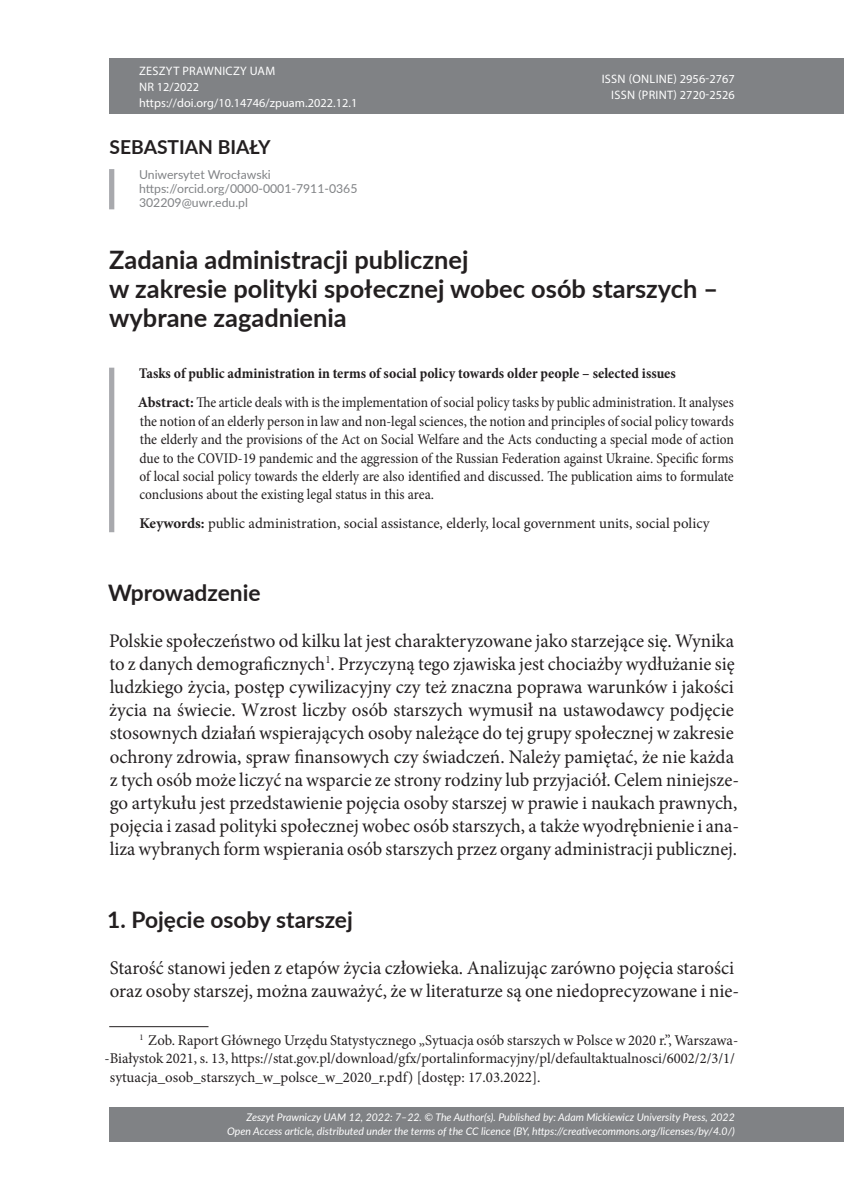
<style>
.page{position:relative;width:844px;height:1191px;background:#fff}
.page>*{position:absolute;margin:0;border:0;box-sizing:border-box;transform-origin:0 0}
.t1{font:700 25.38px/28.9px "Lato";color:#231f20}
.t2{font:700 22.75px "Lato";color:#231f20}
.t3{font:19.25px/23.3px "Minion Pro";color:#231f20}
.t4{font:700 19.25px "Lato";color:#231f20}
.t5{font:condensed 14.88px/18.4px "Minion Pro";color:#231f20}
.t6{font:14.88px "Minion Pro";color:#231f20}
.t7{font:12.25px/14px "Lato";color:#808285}
.t8{font:12.25px/15.8px "Myriad Pro";letter-spacing:.005em;color:#fff}
.t9{font:12.25px/15.8px "Myriad Pro";letter-spacing:.025em;color:#fff;text-align:right}
.t10{font:italic 10.5px/14px "Lato";color:#fff;text-align:right}
.s1{font-weight:700}
.s2{font-weight:700;font-stretch:normal}
</style>
<div class="page">
<div style="left:109px;top:59px;width:734px;height:55px;background:#808285"></div>
<div style="left:109px;top:1106px;width:734px;height:35px;background:#808285"></div>
<div style="left:109px;top:169px;width:5px;height:40px;background:#a8a9ad"></div>
<div style="left:109px;top:368px;width:5px;height:164px;background:#a8a9ad"></div>
<hr style="left:109px;top:1026px;width:99px;height:1px;background:#231f20">
<p class="t8" style="left:139px;top:63px;width:220px">ZESZYT PRAWNICZY UAM<br>NR 12/2022 https://doi.org/10.14746/zpuam.2022.12.1</p>
<p class="t9" style="left:601px;top:71px;width:134px">ISSN (ONLINE) 2956-2767<br>ISSN (PRINT) 2720-2526</p>
<p class="t4" style="left:110px;top:133px;width:162px">SEBASTIAN BIAŁY</p>
<p class="t7" style="left:139px;top:167px;width:220px">Uniwersytet Wrocławski https://orcid.org/0000-0001-7911-0365<br>302209@uwr.edu.pl</p>
<h1 class="t1" style="left:109px;top:244px;width:610px">Zadania administracji publicznej<br>w zakresie polityki społecznej wobec osób starszych – wybrane zagadnienia</h1>
<p class="t5" style="left:138px;top:360px;width:597px;line-height:28.9px"><span class="s1">Tasks of public administration in terms of social policy towards older people – selected issues<br></span><span class="s2">Abstract:</span> The article deals with is the implementation of social policy tasks by public administration. It analyses</p>
<p class="t5" style="left:139px;top:412px;width:595px;text-align:justify">the notion of an elderly person in law and non-legal sciences, the notion and principles of social policy towards the elderly and the provisions of the Act on Social Welfare and the Acts conducting a special mode of action due to the COVID-19 pandemic and the aggression of the Russian Federation against Ukraine. Specific forms of local social policy towards the elderly are also identified and discussed. The publication aims to formulate conclusions about the existing legal status in this area.</p>
<p class="t6" style="left:139px;top:513px;width:571px"><span class="s1">Keywords:</span> public administration, social assistance, elderly, local government units, social policy</p>
<p class="t2" style="left:108px;top:576px;width:154px">Wprowadzenie</p>
<p class="t3" style="left:109px;top:629px;width:631px">Polskie społeczeństwo od kilku lat jest charakteryzowane jako starzejące się. Wynika to z danych demograficznych<sup>1</sup>. Przyczyną tego zjawiska jest chociażby wydłużanie się ludzkiego życia, postęp cywilizacyjny czy też znaczna poprawa warunków i jakości życia na świecie. Wzrost liczby osób starszych wymusił na ustawodawcy podjęcie stosownych działań wspierających osoby należące do tej grupy społecznej w zakresie ochrony zdrowia, spraw finansowych czy świadczeń. Należy pamiętać, że nie każda z tych osób może liczyć na wsparcie ze strony rodziny lub przyjaciół. Celem niniejsze&shy;go artykułu jest przedstawienie pojęcia osoby starszej w prawie i naukach prawnych, pojęcia i zasad polityki społecznej wobec osób starszych, a także wyodrębnienie i ana&shy;liza wybranych form wspierania osób starszych przez organy administracji publicznej.</p>
<p class="t2" style="left:107px;top:903px;width:247px">1. Pojęcie osoby starszej</p>
<p class="t3" style="left:110px;top:956px;width:631px">Starość stanowi jeden z etapów życia człowieka. Analizując zarówno pojęcia starości oraz osoby starszej, można zauważyć, że w literaturze są one niedoprecyzowane i nie-</p>
<p class="t6" style="left:139px;top:1030px;width:600px"><sup>1</sup> Zob. Raport Głównego Urzędu Statystycznego „Sytuacja osób starszych w Polsce w 2020 r.”, Warszawa-</p>
<p class="t6" style="left:104px;top:1048px;width:632px">-Białystok 2021, s. 13, https://stat.gov.pl/download/gfx/portalinformacyjny/pl/defaultaktualnosci/6002/2/3/1/</p>
<p class="t6" style="left:110px;top:1067px;width:432px">sytuacja_osob_starszych_w_polsce_w_2020_r.pdf) [dostęp: 17.03.2022].</p>
<p class="t10" style="left:227px;top:1109px;width:509px">Zeszyt Prawniczy UAM 12, 2022: 7–22. © The Author(s). Published by: Adam Mickiewicz University Press, 2022<br>Open Access article, distributed under the terms of the CC licence (BY, https://creativecommons.org/licenses/by/4.0/)</p>
</div>
